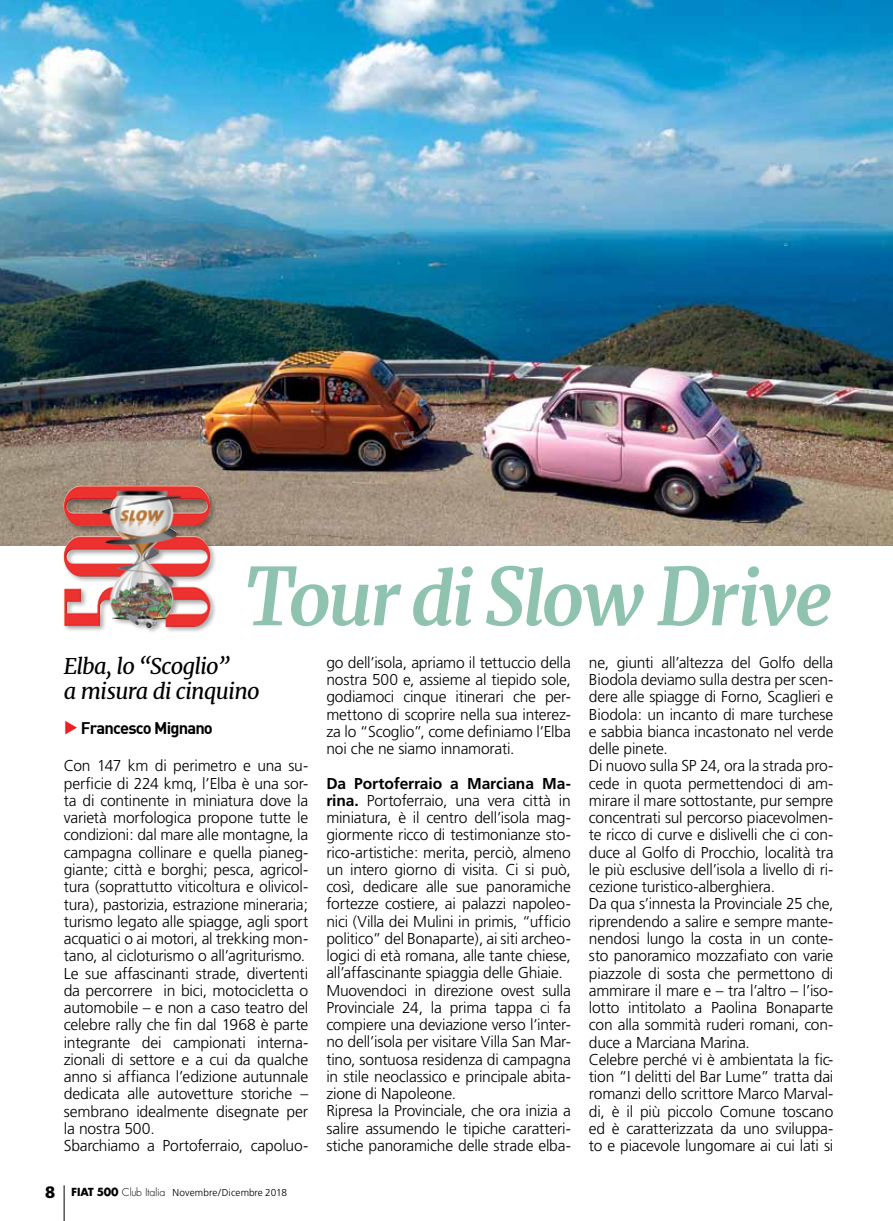
<style>
.page{position:relative;width:893px;height:1221px;background:#fff}
.page>*{position:absolute;margin:0;border:0;box-sizing:border-box;transform-origin:0 0}
.t1{font:italic 700 72px "Merriweather";letter-spacing:-.03em;color:#8fc3b0}
.t2{font:italic 21.75px/24.8px "Merriweather";letter-spacing:-.035em;color:#000}
.t3{font:16.5px "DIN Bold";letter-spacing:-.05em;color:#000}
.t4{font:300 15.75px/17.2px "Frutiger";letter-spacing:-.015em;color:#000}
.t5{font:300 10.05px "Frutiger";letter-spacing:.01em;color:#000}
.s1{font-size:79.2px}
.s2{font-weight:900;font-size:16.5px}
.s3{font-family:"Futura";font-weight:700;font-size:10.8px}
.s4{font-family:"Futura";font-size:10.8px}
.s5{font-weight:700}
</style>
<div class="page">
<img style="left:0;top:0;width:893px;height:545px">
<hr style="left:64px;top:1185px;width:1px;height:35px;background:#000">
<div style="left:62px;top:485px;width:155px;height:149px;background:#000;opacity:.35"></div>
<div style="left:63px;top:486px;width:147px;height:140px;background:#fff;opacity:.55"></div>
<div style="left:63px;top:492px;width:147px;height:136px;background:#000;opacity:.55"></div>
<h1 class="t1" style="left:245px;top:549px;width:589px"><span class="s1">T</span>our di <span class="s1">S</span>low <span class="s1">D</span>rive</h1>
<h2 class="t2" style="left:64px;top:653px;width:197px">Elba, lo “Scoglio”<br>a misura di cinquino</h2>
<p class="t3" style="left:81px;top:717px;width:133px">Francesco Mignano</p>
<p class="t4" style="left:64px;top:757px;width:246px">Con 147 km di perimetro e una su&shy;perficie di 224 kmq, l’Elba è una sor&shy;ta di continente in miniatura dove la varietà morfologica propone tutte le condizioni: dal mare alle montagne, la campagna collinare e quella pianeg&shy;giante; città e borghi; pesca, agricol&shy;tura (soprattutto viticoltura e olivicol&shy;tura), pastorizia, estrazione mineraria; turismo legato alle spiagge, agli sport acquatici o ai motori, al trekking mon&shy;tano, al cicloturismo o all’agriturismo.<br>Le sue affascinanti strade, divertenti da percorrere in bici, motocicletta o automobile – e non a caso teatro del celebre rally che fin dal 1968 è parte integrante dei campionati interna&shy;zionali di settore e a cui da qualche anno si affianca l’edizione autunnale dedicata alle autovetture storiche – sembrano idealmente disegnate per la nostra 500.<br>Sbarchiamo a Portoferraio, capoluo-</p>
<p class="t5" style="left:45px;top:1186px;width:243px"><span class="s2">8</span> <span class="s3">FIAT 500</span> <span class="s4">Club Italia</span> Novembre/Dicembre 2018</p>
<p class="t4" style="left:326px;top:654px;width:246px;text-align:justify">go dell’isola, apriamo il tettuccio della nostra 500 e, assieme al tiepido sole, godiamoci cinque itinerari che per&shy;mettono di scoprire nella sua interez&shy;za lo “Scoglio”, come definiamo l’Elba noi che ne siamo innamorati.</p>
<p class="t4" style="left:326px;top:774px;width:246px"><span class="s5">Da Portoferraio a Marciana Ma&shy;rina.</span> Portoferraio, una vera città in miniatura, è il centro dell’isola mag&shy;giormente ricco di testimonianze sto&shy;rico-artistiche: merita, perciò, almeno un intero giorno di visita. Ci si può, così, dedicare alle sue panoramiche fortezze costiere, ai palazzi napoleo&shy;nici (Villa dei Mulini in primis, “ufficio politico” del Bonaparte), ai siti archeo&shy;logici di età romana, alle tante chiese, all’affascinante spiaggia delle Ghiaie.<br>Muovendoci in direzione ovest sulla Provinciale 24, la prima tappa ci fa compiere una deviazione verso l’inter&shy;no dell’isola per visitare Villa San Mar&shy;tino, sontuosa residenza di campagna in stile neoclassico e principale abita&shy;zione di Napoleone.<br>Ripresa la Provinciale, che ora inizia a salire assumendo le tipiche caratteri&shy;stiche panoramiche delle strade elba-</p>
<p class="t4" style="left:589px;top:654px;width:246px">ne, giunti all’altezza del Golfo della Biodola deviamo sulla destra per scen&shy;dere alle spiagge di Forno, Scaglieri e Biodola: un incanto di mare turchese e sabbia bianca incastonato nel verde delle pinete.<br>Di nuovo sulla SP 24, ora la strada pro&shy;cede in quota permettendoci di am&shy;mirare il mare sottostante, pur sempre concentrati sul percorso piacevolmen&shy;te ricco di curve e dislivelli che ci con&shy;duce al Golfo di Procchio, località tra le più esclusive dell’isola a livello di ri&shy;cezione turistico-alberghiera.<br>Da qua s’innesta la Provinciale 25 che, riprendendo a salire e sempre mante&shy;nendosi lungo la costa in un conte&shy;sto panoramico mozzafiato con varie piazzole di sosta che permettono di ammirare il mare e – tra l’altro – l’iso&shy;lotto intitolato a Paolina Bonaparte con alla sommità ruderi romani, con&shy;duce a Marciana Marina.<br>Celebre perché vi è ambientata la fic&shy;tion “I delitti del Bar Lume” tratta dai romanzi dello scrittore Marco Marval&shy;di, è il più piccolo Comune toscano ed è caratterizzata da uno sviluppa&shy;to e piacevole lungomare ai cui lati si</p>
</div>
